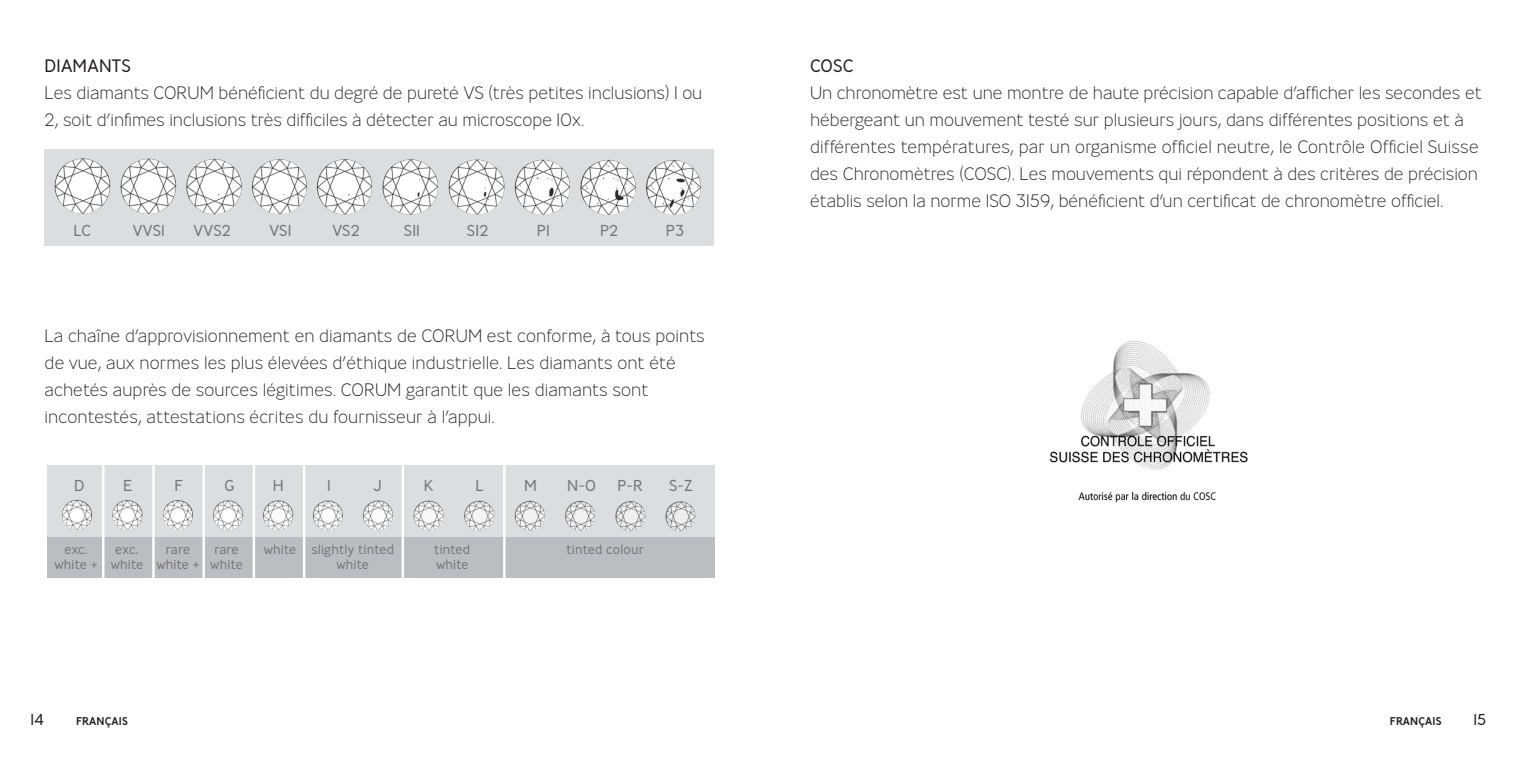
<style>
.page{position:relative;width:1518px;height:759px;background:#fff}
.page>*{position:absolute;margin:0;border:0;box-sizing:border-box;transform-origin:0 0}
.txt_de_base{font:200 18px/27px "Ministry";letter-spacing:-.005em;color:#231f20}
.sous_titre{font:300 18px "Ministry";color:#231f20}
.t1{font:300 15.75px "Ministry";letter-spacing:.005em;color:#767575}
.t2{font:300 15.75px "Ministry";color:#231f20}
.t3{font:300 13.28px "Ministry";letter-spacing:.005em;color:#767575}
.t4{font:500 11.25px "Ministry";color:#231f20}
</style>
<div class="page">
<div style="left:45px;top:150px;width:669px;height:96px;background:#dcdddf"></div>
<img style="left:54px;top:158px;width:647px;height:57px">
<div style="left:47px;top:506px;width:667px;height:72px;background:#bcbdc0"></div>
<div style="left:47px;top:466px;width:667px;height:71px;background:#dcdddf"></div>
<hr style="left:102px;top:459px;width:2px;height:138px;background:#fff">
<hr style="left:152px;top:459px;width:3px;height:138px;background:#fff">
<hr style="left:202px;top:459px;width:3px;height:138px;background:#fff">
<hr style="left:253px;top:459px;width:2px;height:138px;background:#fff">
<hr style="left:303px;top:459px;width:2px;height:138px;background:#fff">
<hr style="left:402px;top:459px;width:2px;height:138px;background:#fff">
<hr style="left:503px;top:459px;width:3px;height:138px;background:#fff">
<img style="left:62px;top:500px;width:633px;height:31px">
<img style="left:1049px;top:341px;width:199px;height:129px">
<img style="left:1078px;top:491px;width:138px;height:12px">
<p class="sous_titre" style="left:45px;top:54px;width:88px">DIAMANTS</p>
<p class="txt_de_base" style="left:45px;top:79px;width:659px">Les diamants CORUM bénéficient du degré de pureté VS (très petites inclusions) 1 ou<br>2, soit d’infimes inclusions très difficiles à détecter au microscope 10x.</p>
<p class="t1" style="left:74px;top:221px;width:19px">LC</p>
<p class="t1" style="left:133px;top:221px;width:34px">VVS1</p>
<p class="t1" style="left:194px;top:221px;width:39px">VVS2</p>
<p class="t1" style="left:269px;top:221px;width:24px">VS1</p>
<p class="t1" style="left:333px;top:221px;width:29px">VS2</p>
<p class="t1" style="left:404px;top:221px;width:18px">SI1</p>
<p class="t1" style="left:467px;top:221px;width:23px">SI2</p>
<p class="t1" style="left:537px;top:221px;width:15px">P1</p>
<p class="t1" style="left:600px;top:221px;width:20px">P2</p>
<p class="t1" style="left:666px;top:221px;width:20px">P3</p>
<p class="txt_de_base" style="left:45px;top:322px;width:662px">La chaîne d’approvisionnement en diamants de CORUM est conforme, à tous points de vue, aux normes les plus élevées d’éthique industrielle. Les diamants ont été achetés auprès de sources légitimes. CORUM garantit que les diamants sont incontestés, attestations écrites du fournisseur à l’appui.</p>
<p class="t1" style="left:74px;top:476px;width:12px">D</p>
<p class="t1" style="left:123px;top:476px;width:11px">E</p>
<p class="t1" style="left:174px;top:476px;width:10px">F</p>
<p class="t1" style="left:225px;top:476px;width:12px">G</p>
<p class="t1" style="left:273px;top:476px;width:13px">H</p>
<p class="t1" style="left:327px;top:476px;width:5px">I</p>
<p class="t1" style="left:373px;top:476px;width:10px">J</p>
<p class="t1" style="left:424px;top:476px;width:11px">K</p>
<p class="t1" style="left:476px;top:476px;width:10px">L</p>
<p class="t1" style="left:524px;top:476px;width:14px">M</p>
<p class="t1" style="left:567px;top:476px;width:31px">N-O</p>
<p class="t1" style="left:617px;top:476px;width:27px">P-R</p>
<p class="t1" style="left:669px;top:476px;width:26px">S-Z</p>
<p class="t3" style="left:64px;top:542px;width:25px">exc.</p>
<p class="t3" style="left:115px;top:542px;width:25px">exc.</p>
<p class="t3" style="left:166px;top:542px;width:26px">rare</p>
<p class="t3" style="left:214px;top:542px;width:26px">rare</p>
<p class="t3" style="left:264px;top:542px;width:132px">white slightly tinted</p>
<p class="t3" style="left:434px;top:542px;width:38px">tinted</p>
<p class="t3" style="left:566px;top:542px;width:79px">tinted colour</p>
<p class="t3" style="left:55px;top:556px;width:190px">white + white white + white</p>
<p class="t3" style="left:337px;top:556px;width:34px">white</p>
<p class="t3" style="left:436px;top:556px;width:34px">white</p>
<p class="sous_titre" style="left:810px;top:54px;width:45px">COSC</p>
<p class="txt_de_base" style="left:810px;top:79px;width:673px">Un chronomètre est une montre de haute précision capable d’afficher les secondes et hébergeant un mouvement testé sur plusieurs jours, dans différentes positions et à différentes températures, par un organisme officiel neutre, le Contrôle Officiel Suisse des Chronomètres (COSC). Les mouvements qui répondent à des critères de précision établis selon la norme ISO 3159, bénéficient d’un certificat de chronomètre officiel.</p>
<p class="t2" style="left:31px;top:710px;width:15px">14</p>
<p class="t4" style="left:76px;top:714px;width:53px">FRANÇAIS</p>
<p class="t4" style="left:1390px;top:714px;width:53px">FRANÇAIS</p>
<p class="t2" style="left:1473px;top:710px;width:15px">15</p>
</div>
